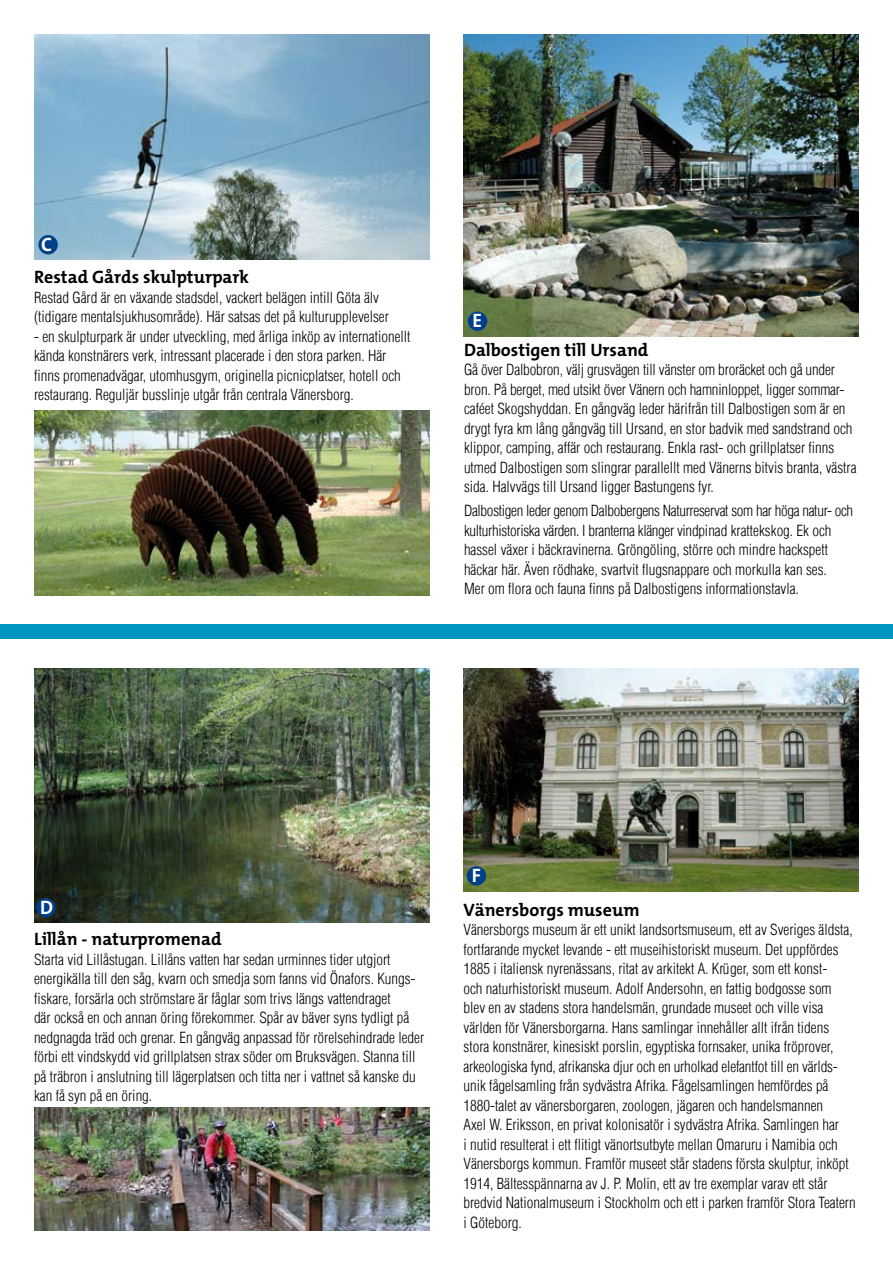
<style>
.page{position:relative;width:893px;height:1263px;background:#fff}
.page>*{position:absolute;margin:0;border:0;box-sizing:border-box;transform-origin:0 0}
.t1{font:700 19.5px "The Mix";color:#fff}
.t2{font:700 18px "The Mix";color:#000}
.t3{font:15px/19.5px "Switzerland Cond Light Plain";color:#000}
</style>
<div class="page">
<img style="left:34px;top:34px;width:395px;height:225px">
<img style="left:34px;top:411px;width:395px;height:184px">
<img style="left:463px;top:34px;width:396px;height:302px">
<img style="left:34px;top:669px;width:395px;height:253px">
<img style="left:463px;top:669px;width:396px;height:222px">
<img style="left:34px;top:1108px;width:395px;height:122px">
<div style="left:0;top:624px;width:893px;height:15px;background:#0096c1"></div>
<div style="left:38px;top:235px;width:20px;height:19px;background:#003f8a;border-radius:50%"></div>
<div style="left:468px;top:311px;width:19px;height:20px;background:#003f8a;border-radius:50%"></div>
<div style="left:36px;top:898px;width:20px;height:19px;background:#003f8a;border-radius:50%"></div>
<div style="left:467px;top:866px;width:19px;height:19px;background:#003f8a;border-radius:50%"></div>
<h1 class="t1" style="left:41px;top:228px;width:13px">C</h1>
<p class="t2" style="left:34px;top:262px;width:217px">Restad Gårds skulpturpark</p>
<p class="t3" style="left:34px;top:287px;width:356px">Restad Gård är en växande stadsdel, vackert belägen intill Göta älv (tidigare mentalsjukhusområde). Här satsas det på kulturupplevelser</p>
<p class="t3" style="left:34px;top:326px;width:378px">- en skulpturpark är under utveckling, med årliga inköp av internationellt kända konstnärers verk, intressant placerade i den stora parken. Här finns promenadvägar, utomhusgym, originella picnicplatser, hotell och restaurang. Reguljär busslinje utgår från centrala Vänersborg.</p>
<h1 class="t1" style="left:473px;top:304px;width:11px">E</h1>
<p class="t2" style="left:464px;top:335px;width:186px">Dalbostigen till Ursand</p>
<p class="t3" style="left:464px;top:360px;width:394px">Gå över Dalbobron, välj grusvägen till vänster om broräcket och gå under bron. På berget, med utsikt över Vänern och hamninloppet, ligger sommar&shy;caféet Skogshyddan. En gångväg leder härifrån till Dalbostigen som är en drygt fyra km lång gångväg till Ursand, en stor badvik med sandstrand och klippor, camping, affär och restaurang. Enkla rast- och grillplatser finns utmed Dalbostigen som slingrar parallellt med Vänerns bitvis branta, västra sida. Halvvägs till Ursand ligger Bastungens fyr.</p>
<p class="t3" style="left:464px;top:501px;width:391px">Dalbostigen leder genom Dalbobergens Naturreservat som har höga natur- och kulturhistoriska värden. I branterna klänger vindpinad krattekskog. Ek och hassel växer i bäckravinerna. Gröngöling, större och mindre hackspett häckar här. Även rödhake, svartvit flugsnappare och morkulla kan ses.<br>Mer om flora och fauna finns på Dalbostigens informationstavla.</p>
<h1 class="t1" style="left:40px;top:891px;width:15px">D</h1>
<p class="t2" style="left:34px;top:924px;width:189px">Lillån - naturpromenad</p>
<p class="t3" style="left:34px;top:949px;width:392px">Starta vid Lillåstugan. Lillåns vatten har sedan urminnes tider utgjort energikälla till den såg, kvarn och smedja som fanns vid Önafors. Kungs&shy;fiskare, forsärla och strömstare är fåglar som trivs längs vattendraget<br>där också en och annan öring förekommer. Spår av bäver syns tydligt på nedgnagda träd och grenar. En gångväg anpassad för rörelsehindrade leder förbi ett vindskydd vid grillplatsen strax söder om Bruksvägen. Stanna till på träbron i anslutning till lägerplatsen och titta ner i vattnet så kanske du kan få syn på en öring.</p>
<h1 class="t1" style="left:472px;top:859px;width:11px">F</h1>
<p class="t2" style="left:463px;top:895px;width:177px">Vänersborgs museum</p>
<p class="t3" style="left:463px;top:920px;width:394px">Vänersborgs museum är ett unikt landsortsmuseum, ett av Sveriges äldsta, fortfarande mycket levande - ett museihistoriskt museum. Det uppfördes 1885 i italiensk nyrenässans, ritat av arkitekt A. Krüger, som ett konst-<br>och naturhistoriskt museum. Adolf Andersohn, en fattig bodgosse som blev en av stadens stora handelsmän, grundade museet och ville visa världen för Vänersborgarna. Hans samlingar innehåller allt ifrån tidens stora konstnärer, kinesiskt porslin, egyptiska fornsaker, unika fröprover, arkeologiska fynd, afrikanska djur och en urholkad elefantfot till en världs&shy;unik fågelsamling från sydvästra Afrika. Fågelsamlingen hemfördes på 1880-talet av vänersborgaren, zoologen, jägaren och handelsmannen<br>Axel W. Eriksson, en privat kolonisatör i sydvästra Afrika. Samlingen har<br>i nutid resulterat i ett flitigt vänortsutbyte mellan Omaruru i Namibia och Vänersborgs kommun. Framför museet står stadens första skulptur, inköpt 1914, Bältesspännarna av J. P. Molin, ett av tre exemplar varav ett står bredvid Nationalmuseum i Stockholm och ett i parken framför Stora Teatern i Göteborg.</p>
</div>
